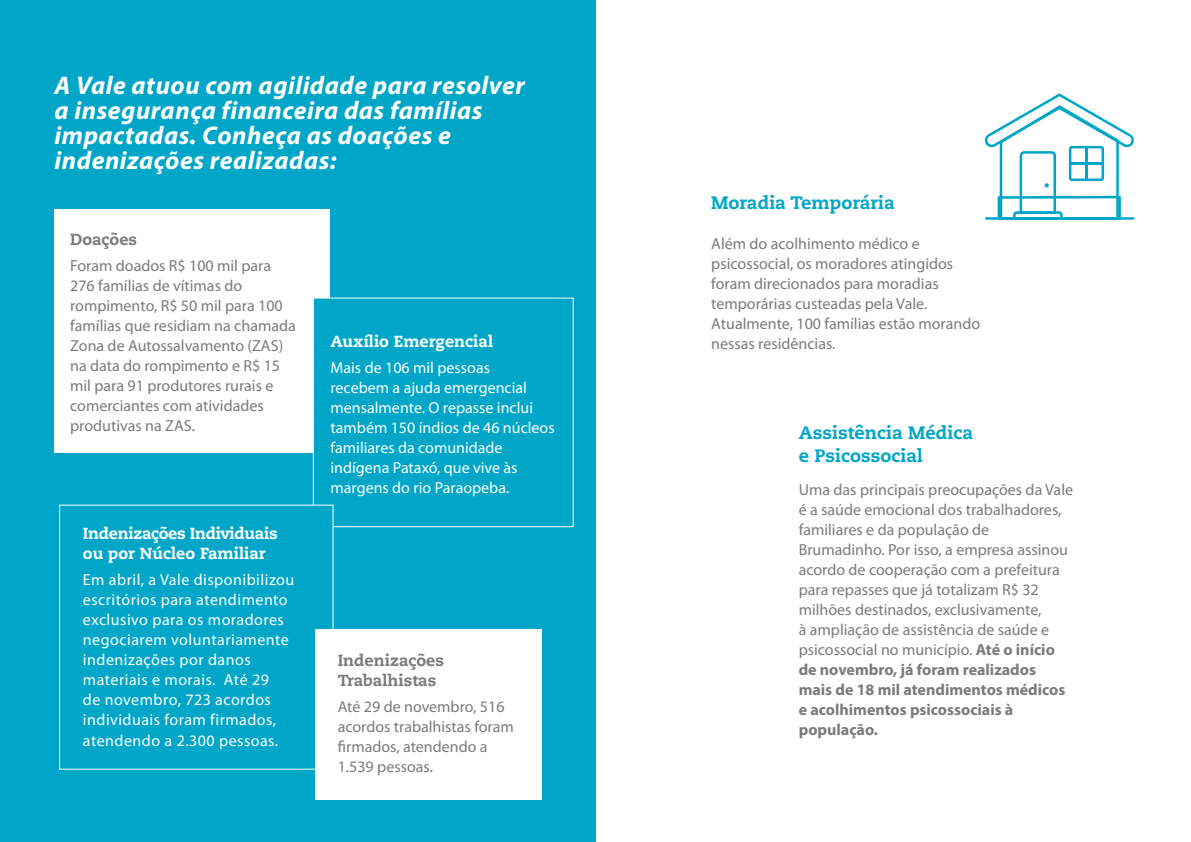
<style>
.page{position:relative;width:1191px;height:842px;background:#fff}
.page>*{position:absolute;margin:0;border:0;box-sizing:border-box;transform-origin:0 0}
.t1{font:italic 700 25.6px/25px "Myriad Pro";letter-spacing:.02em;color:#fff}
.t2{font:800 18px/23px "Caecilia LT Std";color:#00a6c8}
.t3{font:16px/20px "Myriad Pro";color:#7c7b7b}
.t4{font:16px/20px "Myriad Pro";letter-spacing:.025em;color:#fff}
.t5{font:16px/20px "Myriad Pro";color:#fff}
.t6{font:800 16px/20px "Caecilia LT Std";letter-spacing:-.02em;color:#fff}
.t7{font:800 16px/20px "Caecilia LT Std";color:#7c7b7b}
.t8{font:800 16px "Caecilia LT Std";color:#fff}
.s1{font-weight:700}
</style>
<div class="page">
<div style="left:0;top:0;width:595px;height:842px;background:#00a6c8"></div>
<div style="left:55px;top:210px;width:275px;height:243px;background:#fff"></div>
<div style="left:313px;top:298px;width:260px;height:229px;background:#00a6c8"></div>
<div style="left:315px;top:629px;width:227px;height:170px;background:#fff"></div>
<svg style="left:984px;top:93px;width:150px;height:124px"></svg>
<hr style="left:985px;top:217px;width:149px;height:3px;background:#00a6c8">
<h1 class="t1" style="left:55px;top:72px;width:472px">A Vale atuou com agilidade para resolver a insegurança financeira das famílias impactadas. Conheça as doações e indenizações realizadas:</h1>
<p class="t7" style="left:70px;top:230px;width:68px">Doações</p>
<p class="t3" style="left:70px;top:256px;width:227px">Foram doados R$ 100 mil para<br>276 famílias de vítimas do rompimento, R$ 50 mil para 100 famílias que residiam na chamada<br>Zona de Autossalvamento (ZAS) na data do rompimento e R$ 15 mil para 91 produtores rurais e comerciantes com atividades produtivas na ZAS.</p>
<p class="t6" style="left:83px;top:524px;width:196px">Indenizações Individuais ou por Núcleo Familiar</p>
<p class="t4" style="left:83px;top:570px;width:213px">Em abril, a Vale disponibilizou escritórios para atendimento exclusivo para os moradores negociarem voluntariamente indenizações por danos materiais e morais. Até 29<br>de novembro, 723 acordos individuais foram firmados, atendendo a 2.300 pessoas.</p>
<p class="t2" style="left:711px;top:192px;width:185px">Moradia Temporária</p>
<p class="t3" style="left:711px;top:234px;width:270px">Além do acolhimento médico e psicossocial, os moradores atingidos foram direcionados para moradias temporárias custeadas pela Vale.<br>Atualmente, 100 famílias estão morando</p>
<p class="t8" style="left:330px;top:331px;width:164px">Auxílio Emergencial</p>
<p class="t3" style="left:711px;top:334px;width:126px">nessas residências.</p>
<p class="t5" style="left:330px;top:357px;width:226px">Mais de 106 mil pessoas<br>recebem a ajuda emergencial mensalmente. O repasse inclui também 150 índios de 46 núcleos familiares da comunidade indígena Pataxó, que vive às margens do rio Paraopeba.</p>
<p class="t2" style="left:798px;top:421px;width:176px">Assistência Médica e Psicossocial</p>
<p class="t3" style="left:798px;top:479px;width:276px">Uma das principais preocupações da Vale é a saúde emocional dos trabalhadores, familiares e da população de Brumadinho. Por isso, a empresa assinou acordo de cooperação com a prefeitura para repasses que já totalizam R$ 32 milhões destinados, exclusivamente,<br>à ampliação de assistência de saúde e psicossocial no município. <span class="s1">Até o início de novembro, já foram realizados mais de 18 mil atendimentos médicos e acolhimentos psicossociais à população.</span></p>
<p class="t7" style="left:338px;top:650px;width:108px">Indenizações<br>Trabalhistas</p>
<p class="t3" style="left:338px;top:696px;width:178px">Até 29 de novembro, 516 acordos trabalhistas foram firmados, atendendo a<br>1.539 pessoas.</p>
</div>
